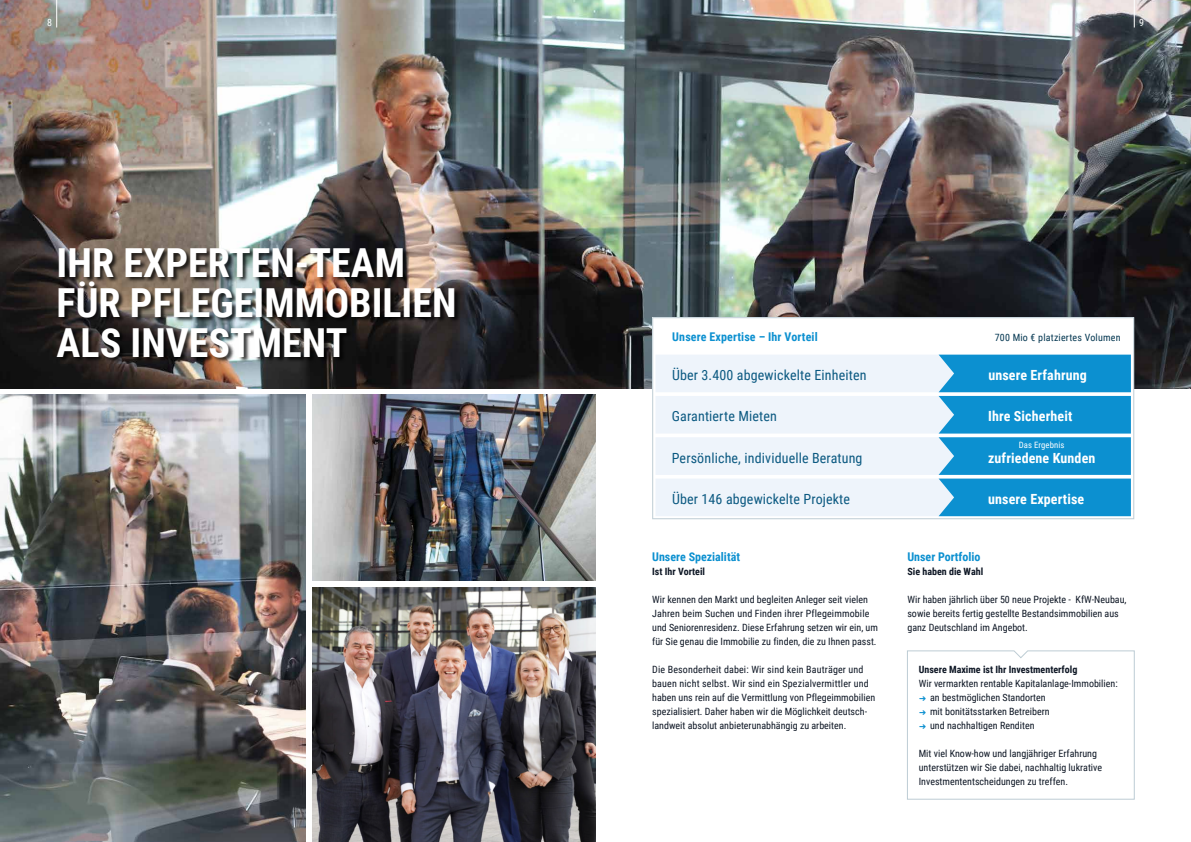
<style>
.page{position:relative;width:1191px;height:842px;background:#fff}
.page>*{position:absolute;margin:0;border:0;box-sizing:border-box;transform-origin:0 0}
.t1{font:700 40px/40px "Roboto Condensed";color:#fff}
.t2{font:14px "Roboto Condensed";letter-spacing:.01em;color:#0b5981}
.t3{font:700 14px "Roboto Condensed";letter-spacing:.01em;color:#fff}
.t4{font:700 12px "Roboto Condensed";color:#0c90d0}
.t5{font:10px/14px "Roboto Condensed";color:#0d1624}
.t6{font:700 10px "Roboto Condensed";color:#0d1624}
.t7{font:10px "Roboto Condensed";letter-spacing:.02em;color:#043751}
.t8{font:10px "Roboto Condensed";color:#fff}
.t9{font:8.7px "Roboto Condensed";letter-spacing:.01em;color:#fff}
.s1{font-family:"Dosis";font-weight:200;color:#0c90d0}
</style>
<div class="page">
<img style="left:312px;top:587px;width:283px;height:255px">
<img style="left:0;top:394px;width:306px;height:448px">
<img style="left:312px;top:394px;width:283px;height:186px">
<img style="left:0;top:0;width:1191px;height:388px">
<svg style="left:907px;top:650px;width:228px;height:150px"></svg>
<svg style="left:652px;top:317px;width:482px;height:202px"></svg>
<svg style="left:655px;top:355px;width:475px;height:161px;background:#a2d2ec"></svg>
<img style="left:55px;top:241px;width:418px;height:134px">
<svg style="left:56px;top:0;width:1px;height:27px"></svg>
<svg style="left:1133px;top:0;width:1px;height:27px"></svg>
<p class="t8" style="left:47px;top:15px;width:6px">8</p>
<p class="t8" style="left:1139px;top:15px;width:6px">9</p>
<h1 class="t1" style="left:57px;top:241px;width:401px">IHR EXPERTEN-TEAM<br>FÜR PFLEGEIMMOBILIEN<br>ALS INVESTMENT</h1>
<p class="t4" style="left:672px;top:328px;width:147px">Unsere Expertise – Ihr Vorteil</p>
<p class="t7" style="left:994px;top:331px;width:127px">700 Mio € platziertes Volumen</p>
<h2 class="t2" style="left:672px;top:365px;width:196px">Über 3.400 abgewickelte Einheiten</h2>
<h2 class="t3" style="left:988px;top:365px;width:100px">unsere Erfahrung</h2>
<h2 class="t2" style="left:672px;top:407px;width:106px">Garantierte Mieten</h2>
<h2 class="t3" style="left:988px;top:407px;width:86px">Ihre Sicherheit</h2>
<h2 class="t2" style="left:672px;top:448px;width:192px">Persönliche, individuelle Beratung</h2>
<h2 class="t3" style="left:988px;top:448px;width:109px">zufriedene Kunden</h2>
<p class="t9" style="left:1018px;top:438px;width:47px">Das Ergebnis</p>
<h2 class="t2" style="left:672px;top:489px;width:180px">Über 146 abgewickelte Projekte</h2>
<h2 class="t3" style="left:988px;top:489px;width:98px">unsere Expertise</h2>
<p class="t4" style="left:652px;top:548px;width:89px">Unsere Spezialität</p>
<p class="t6" style="left:652px;top:564px;width:54px">Ist Ihr Vorteil</p>
<p class="t5" style="left:652px;top:592px;width:227px">Wir kennen den Markt und begleiten Anleger seit vielen Jahren beim Suchen und Finden ihrer Pflegeimmobile und Seniorenresidenz. Diese Erfahrung setzen wir ein, um für Sie genau die Immobilie zu finden, die zu Ihnen passt.</p>
<p class="t5" style="left:652px;top:662px;width:224px">Die Besonderheit dabei: Wir sind kein Bauträger und bauen nicht selbst. Wir sind ein Spezialvermittler und haben uns rein auf die Vermittlung von Pflegeimmobilien spezialisiert. Daher haben wir die Möglichkeit deutsch&shy;landweit absolut anbieterunabhängig zu arbeiten.</p>
<p class="t4" style="left:907px;top:548px;width:75px">Unser Portfolio</p>
<p class="t6" style="left:907px;top:564px;width:77px">Sie haben die Wahl</p>
<p class="t5" style="left:907px;top:592px;width:221px">Wir haben jährlich über 50 neue Projekte - KfW-Neubau, sowie bereits fertig gestellte Bestandsimmobilien aus ganz Deutschland im Angebot.</p>
<p class="t6" style="left:918px;top:662px;width:160px">Unsere Maxime ist Ihr Investmenterfolg</p>
<p class="t5" style="left:918px;top:676px;width:200px">Wir vermarkten rentable Kapitalanlage-Immobilien:</p>
<p class="t5" style="left:918px;top:690px;width:128px"><span class="s1">→</span> an bestmöglichen Standorten</p>
<p class="t5" style="left:918px;top:704px;width:132px"><span class="s1">→</span> mit bonitätsstarken Betreibern</p>
<p class="t5" style="left:918px;top:718px;width:117px"><span class="s1">→</span> und nachhaltigen Renditen</p>
<p class="t5" style="left:918px;top:746px;width:185px">Mit viel Know-how und langjähriger Erfahrung unterstützen wir Sie dabei, nachhaltig lukrative<br>Investmententscheidungen zu treffen.</p>
</div>
